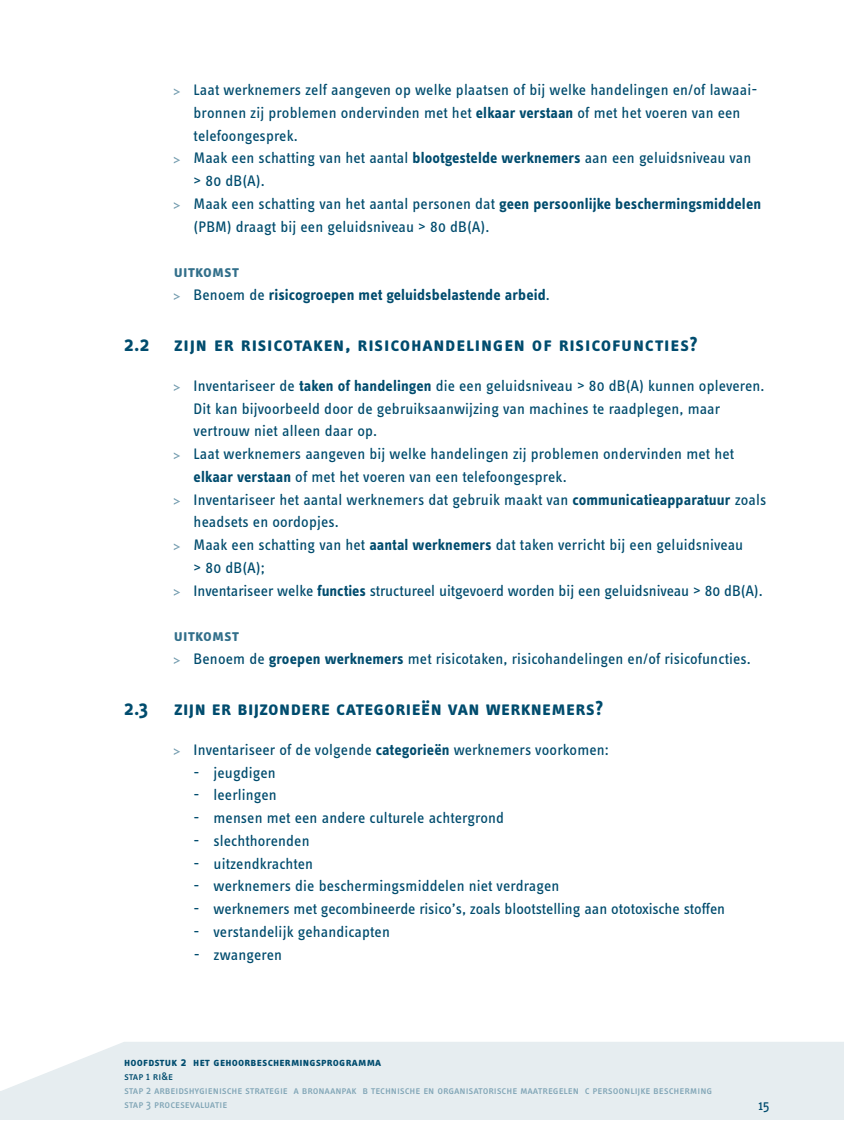
<style>
.page{position:relative;width:844px;height:1141px;background:#fff}
.page>*{position:absolute;margin:0;border:0;box-sizing:border-box;transform-origin:0 0}
.t1{font:21px "Info Text Bold Caps";letter-spacing:.02em;color:#004c6e}
.t2{font:17.5px "Info Text Bold Caps";color:#33708b}
.t3{font:15.75px/22.8px "Info Text";letter-spacing:.01em;color:#004c6e}
.t4{font:700 15.75px "Info Text";letter-spacing:.01em;color:#004c6e}
.t5{font:14px "Info Text";color:#004c6e}
.t6{font:12.25px "Info Text Bold Caps";letter-spacing:.015em;color:#004c6e}
.t7{font:11.38px/14px "Info Text Book Caps";letter-spacing:-.01em;color:#80a5b6}
.t8{font:11.38px "Info Text Book Caps";letter-spacing:-.02em;color:#004c6e}
.s1{font-weight:700}
.s2{font-weight:400}
</style>
<div class="page">
<div style="left:0;top:1091px;width:843px;height:29px;background:#e6edf0"></div>
<svg style="left:2px;top:1042px;width:841px;height:49px;fill:#e6edf0"></svg>
<svg style="left:174px;top:88px;width:6px;height:7px"></svg>
<svg style="left:174px;top:157px;width:6px;height:6px"></svg>
<svg style="left:174px;top:202px;width:6px;height:7px"></svg>
<svg style="left:174px;top:293px;width:6px;height:7px"></svg>
<svg style="left:174px;top:384px;width:6px;height:7px"></svg>
<svg style="left:174px;top:452px;width:6px;height:7px"></svg>
<svg style="left:174px;top:498px;width:6px;height:7px"></svg>
<svg style="left:174px;top:543px;width:6px;height:7px"></svg>
<svg style="left:174px;top:589px;width:6px;height:7px"></svg>
<svg style="left:174px;top:657px;width:6px;height:7px"></svg>
<svg style="left:174px;top:748px;width:6px;height:7px"></svg>
<p class="t3" style="left:193px;top:79px;width:569px">Laat werknemers zelf aangeven op welke plaatsen of bij welke handelingen en/of lawaai&shy;bronnen zij problemen ondervinden met het <span class="s1">elkaar verstaan</span> of met het voeren van een telefoongesprek.<br>Maak een schatting van het aantal <span class="s1">blootgestelde werknemers</span> aan een geluids-niveau van &gt; 80 dB(A).<br>Maak een schatting van het aantal personen dat <span class="s1">geen persoonlijke beschermingsmiddelen </span>(PBM) draagt bij een geluidsniveau &gt; 80 dB(A).</p>
<p class="t2" style="left:174px;top:261px;width:67px">uitkomst</p>
<p class="t4" style="left:193px;top:286px;width:357px"><span class="s2">Benoem de</span> risicogroepen met geluidsbelastende arbeid<span class="s2">.</span></p>
<h1 class="t1" style="left:124px;top:332px;width:575px">2.2 zijn er risicotaken, risicohandelingen of risicofuncties?</h1>
<p class="t3" style="left:193px;top:374px;width:574px">Inventariseer de <span class="s1">taken of handelingen</span> die een geluidsniveau &gt; 80 dB(A) kunnen opleveren.<br>Dit kan bijvoorbeeld door de gebruiksaanwijzing van machines te raadplegen, maar vertrouw niet alleen daar op.<br>Laat werknemers aangeven bij welke handelingen zij problemen ondervinden met het <span class="s1">elkaar verstaan</span> of met het voeren van een telefoongesprek.<br>Inventariseer het aantal werknemers dat gebruik maakt van <span class="s1">communicatie-apparatuur</span> zoals headsets en oordopjes.<br>Maak een schatting van het <span class="s1">aantal werknemers</span> dat taken verricht bij een geluidsniveau<br>&gt; 80 dB(A);<br>Inventariseer welke <span class="s1">functies</span> structureel uitgevoerd worden bij een geluidsniveau &gt; 80 dB(A).</p>
<p class="t2" style="left:174px;top:625px;width:67px">uitkomst</p>
<p class="t3" style="left:193px;top:647px;width:558px">Benoem de <span class="s1">groepen werknemers</span> met risicotaken, risicohandelingen en/of risicofuncties.</p>
<h1 class="t1" style="left:124px;top:696px;width:480px">2.3 zijn er bijzondere categorieën van werknemers?</h1>
<p class="t3" style="left:193px;top:738px;width:416px">Inventariseer of de volgende <span class="s1">categorieën</span> werknemers voorkomen:</p>
<p class="t3" style="left:193px;top:761px;width:84px">- jeugdigen</p>
<p class="t3" style="left:193px;top:784px;width:85px">- leerlingen</p>
<p class="t3" style="left:193px;top:807px;width:312px">- mensen met een andere culturele achtergrond</p>
<p class="t3" style="left:193px;top:829px;width:117px">- slechthorenden</p>
<p class="t3" style="left:193px;top:852px;width:121px">- uitzendkrachten</p>
<p class="t3" style="left:193px;top:875px;width:367px">- werknemers die beschermingsmiddelen niet verdragen</p>
<p class="t3" style="left:194px;top:897px;width:533px">- werknemers met gecombineerde risico’s, zoals blootstelling aan ototoxische stoffen</p>
<p class="t3" style="left:194px;top:920px;width:198px">- verstandelijk gehandicapten</p>
<p class="t3" style="left:194px;top:943px;width:90px">- zwangeren</p>
<p class="t6" style="left:124px;top:1055px;width:258px">hoofdstuk 2 het gehoorbeschermingsprogramma</p>
<p class="t8" style="left:124px;top:1070px;width:50px">stap 1 ri&amp;e</p>
<p class="t7" style="left:124px;top:1083px;width:589px">stap 2 arbeidshygienische strategie a bronaanpak b technische en organisatorische maatregelen c persoonlijke bescherming stap 3 procesevaluatie</p>
<p class="t5" style="left:758px;top:1097px;width:12px">15</p>
</div>
